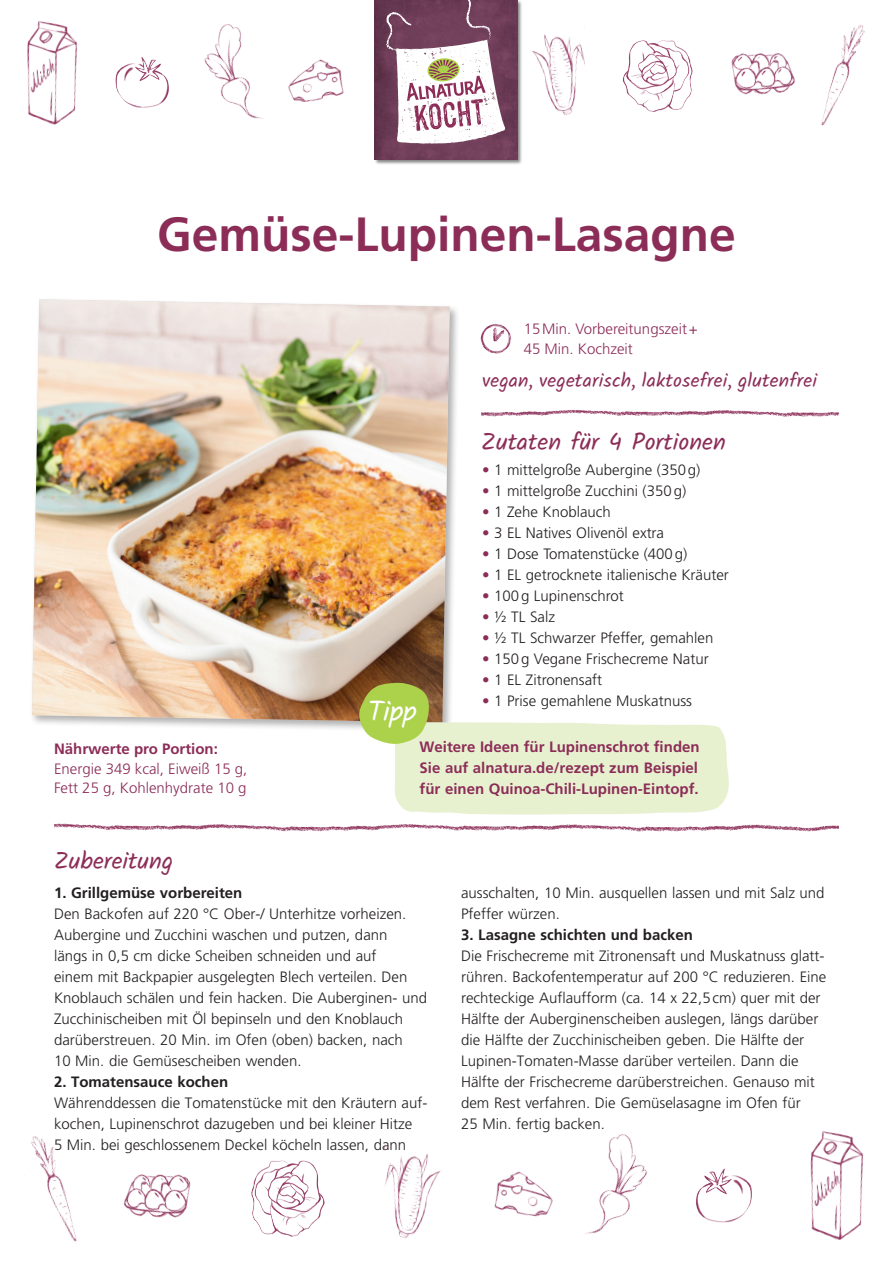
<style>
.page{position:relative;width:893px;height:1263px;background:#fff}
.page>*{position:absolute;margin:0;border:0;box-sizing:border-box;transform-origin:0 0}
.t1{font:700 48px "Frutiger LT";color:#8c2d58}
.t2{font:28.5px "Kalam";color:#fff}
.t3{font:24px "Kalam";color:#8c2d58}
.t4{font:19.5px "Kalam";letter-spacing:.01em;color:#8c2d58}
.t5{font:300 15px/21px "Frutiger LT";color:#231f20}
.t6{font:700 15px/21px "Frutiger LT";color:#8c2d58;text-align:justify}
.t7{font:300 15px/19.5px "Frutiger LT";color:#8c2d58}
.t8{font:700 15px "Frutiger LT";color:#231f20}
.s1{color:#8c2d58}
</style>
<div class="page">
<img style="left:481px;top:409px;width:358px;height:8px">
<img style="left:54px;top:823px;width:785px;height:9px">
<div style="left:29px;top:297px;width:431px;height:436px;background:#231f20;opacity:.35"></div>
<img style="left:32px;top:299px;width:418px;height:423px">
<img style="left:480px;top:324px;width:31px;height:30px">
<svg style="left:356px;top:683px;width:373px;height:132px"></svg>
<img style="left:374px;top:0;width:148px;height:164px">
<img style="left:375px;top:0;width:142px;height:160px">
<svg style="left:386px;top:0;width:119px;height:144px"></svg>
<img style="left:115px;top:57px;width:54px;height:51px">
<img style="left:622px;top:40px;width:71px;height:72px">
<img style="left:204px;top:24px;width:59px;height:95px">
<img style="left:731px;top:53px;width:64px;height:42px">
<img style="left:821px;top:25px;width:44px;height:101px">
<img style="left:531px;top:34px;width:54px;height:81px">
<img style="left:288px;top:59px;width:56px;height:43px">
<img style="left:27px;top:21px;width:51px;height:104px">
<img style="left:251px;top:1160px;width:74px;height:77px">
<img style="left:123px;top:1174px;width:68px;height:44px">
<img style="left:24px;top:1136px;width:53px;height:106px">
<img style="left:384px;top:1143px;width:58px;height:96px">
<img style="left:696px;top:1168px;width:56px;height:55px">
<img style="left:585px;top:1134px;width:63px;height:100px">
<img style="left:494px;top:1171px;width:59px;height:46px">
<img style="left:810px;top:1131px;width:54px;height:109px">
<h1 class="t1" style="left:157px;top:206px;width:580px">Gemüse-Lupinen-Lasagne</h1>
<p class="t7" style="left:524px;top:319px;width:176px">15Min. Vorbereitungszeit+<br>45 Min. Kochzeit</p>
<h3 class="t4" style="left:482px;top:367px;width:337px">vegan, vegetarisch, laktosefrei, glutenfrei</h3>
<p class="t6" style="left:54px;top:738px;width:165px">Nährwerte pro Portion:</p>
<p class="t7" style="left:54px;top:759px;width:195px">Energie 349 kcal, Eiweiß 15 g,<br>Fett 25 g, Kohlenhydrate 10 g</p>
<h2 class="t2" style="left:368px;top:691px;width:50px">Tipp</h2>
<h3 class="t3" style="left:481px;top:425px;width:246px">Zutaten für 4 Portionen</h3>
<p class="t5" style="left:482px;top:460px;width:220px"><span class="s1">•</span> 1 mittelgroße Aubergine (350g)</p>
<p class="t5" style="left:482px;top:481px;width:206px"><span class="s1">•</span> 1 mittelgroße Zucchini (350g)</p>
<p class="t5" style="left:482px;top:502px;width:130px"><span class="s1">•</span> 1 Zehe Knoblauch</p>
<p class="t5" style="left:482px;top:523px;width:184px"><span class="s1">•</span> 3 EL Natives Olivenöl extra</p>
<p class="t5" style="left:482px;top:544px;width:207px"><span class="s1">•</span> 1 Dose Tomatenstücke (400g)</p>
<p class="t5" style="left:482px;top:565px;width:248px"><span class="s1">•</span> 1 EL getrocknete italienische Kräuter</p>
<p class="t5" style="left:482px;top:586px;width:143px"><span class="s1">•</span> 100g Lupinenschrot</p>
<p class="t5" style="left:482px;top:607px;width:74px"><span class="s1">•</span> ½ TL Salz</p>
<p class="t5" style="left:482px;top:628px;width:233px"><span class="s1">•</span> ½ TL Schwarzer Pfeffer, gemahlen</p>
<p class="t5" style="left:482px;top:649px;width:228px"><span class="s1">•</span> 150g Vegane Frischecreme Natur</p>
<p class="t5" style="left:482px;top:670px;width:122px"><span class="s1">•</span> 1 EL Zitronensaft</p>
<p class="t5" style="left:482px;top:691px;width:212px"><span class="s1">•</span> 1 Prise gemahlene Muskatnuss</p>
<p class="t6" style="left:420px;top:736px;width:282px">Weitere Ideen für Lupinenschrot finden Sie auf alnatura.de/rezept zum Beispiel für einen Quinoa-Chili-Lupinen-Eintopf.</p>
<h3 class="t3" style="left:54px;top:844px;width:121px">Zubereitung</h3>
<p class="t8" style="left:54px;top:884px;width:190px">1. Grillgemüse vorbereiten</p>
<p class="t5" style="left:54px;top:904px;width:375px">Den Backofen auf 220 °C Ober-/ Unterhitze vorheizen.<br>Aubergine und Zucchini waschen und putzen, dann<br>längs in 0,5 cm dicke Scheiben schneiden und auf<br>einem mit Backpapier ausgelegten Blech verteilen. Den Knoblauch schälen und fein hacken. Die Auberginen- und Zucchinischeiben mit Öl bepinseln und den Knoblauch darüberstreuen. 20 Min. im Ofen (oben) backen, nach<br>10 Min. die Gemüsescheiben wenden.</p>
<p class="t8" style="left:54px;top:1073px;width:176px">2. Tomatensauce kochen</p>
<p class="t5" style="left:54px;top:1093px;width:375px">Währenddessen die Tomatenstücke mit den Kräutern auf&shy;kochen, Lupinenschrot dazugeben und bei kleiner Hitze<br>5 Min. bei geschlossenem Deckel köcheln lassen, dann</p>
<p class="t5" style="left:461px;top:883px;width:365px">ausschalten, 10 Min. ausquellen lassen und mit Salz und<br>Pfeffer würzen.</p>
<p class="t8" style="left:461px;top:926px;width:233px">3. Lasagne schichten und backen</p>
<p class="t5" style="left:461px;top:946px;width:367px">Die Frischecreme mit Zitronensaft und Muskatnuss glatt&shy;rühren. Backofentemperatur auf 200 °C reduzieren. Eine rechteckige Auflaufform (ca. 14 x 22,5cm) quer mit der Hälfte der Auberginenscheiben auslegen, längs darüber die Hälfte der Zucchinischeiben geben. Die Hälfte der Lupinen-Tomaten-Masse darüber verteilen. Dann die Hälfte der Frischecreme darüberstreichen. Genauso mit dem Rest verfahren. Die Gemüselasagne im Ofen für<br>25 Min. fertig backen.</p>
</div>
